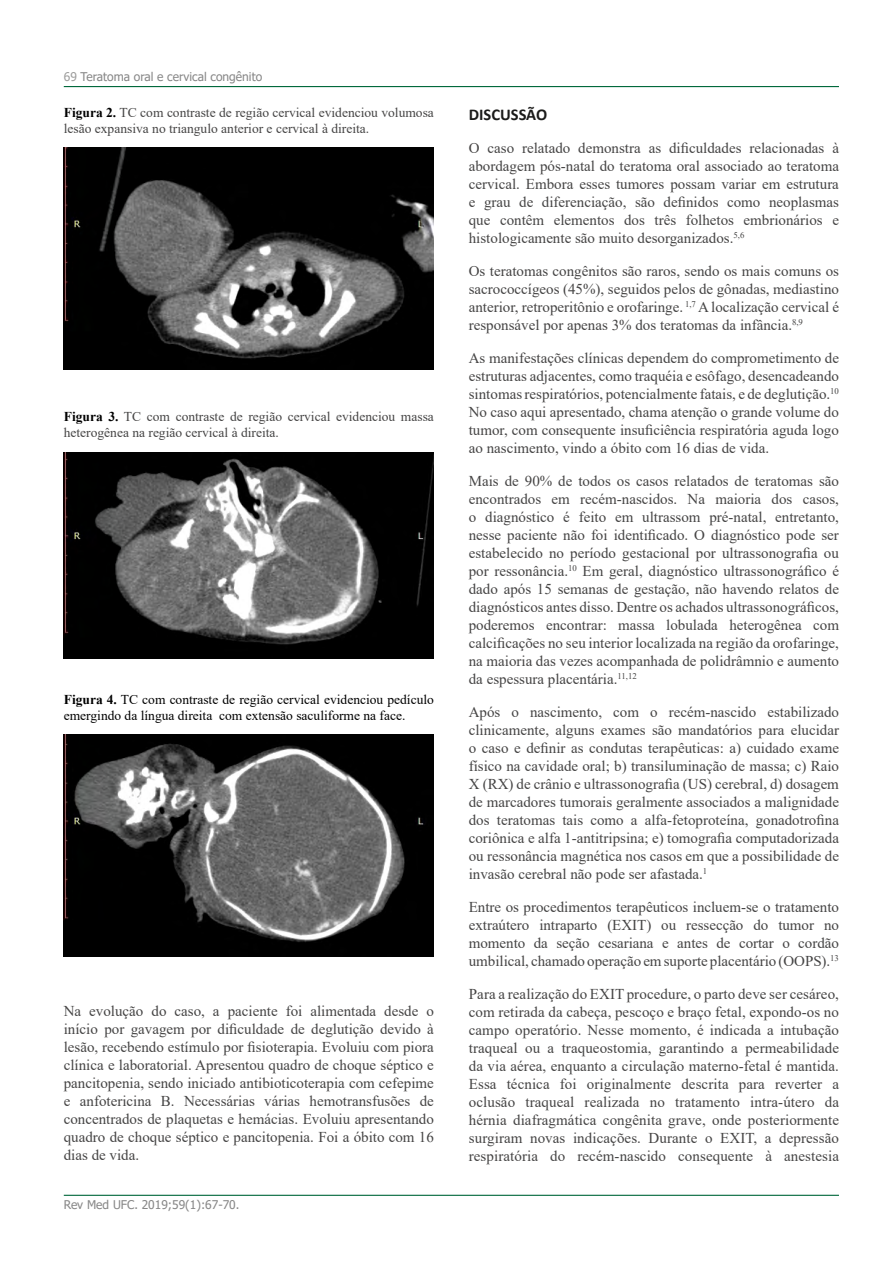
<style>
.page{position:relative;width:893px;height:1263px;background:#fff}
.page>*{position:absolute;margin:0;border:0;box-sizing:border-box;transform-origin:0 0}
.t1{font:700 16.5px "Calibri";color:#1b1b1a}
.t2{font:15px/18px "Times New Roman";color:#454444;text-align:justify}
.t3{font:13.5px/16.2px "Times New Roman";color:#454444}
.t4{font:13.5px/16.2px "Times New Roman";color:#000}
.t5{font:12px "Tahoma";color:#878787}
.s1{color:#9d9d9c}
.s2{font-weight:700;color:#000}
.s3{font-weight:700}
</style>
<div class="page">
<hr style="left:64px;top:86px;width:775px;height:1px;background:#00683b">
<hr style="left:64px;top:1195px;width:775px;height:1px;background:#00683b">
<img style="left:64px;top:148px;width:370px;height:221px">
<img style="left:64px;top:452px;width:370px;height:207px">
<img style="left:64px;top:735px;width:370px;height:221px">
<p class="t5" style="left:64px;top:69px;width:200px"><span class="s1">69</span> Teratoma oral e cervical congênito</p>
<p class="t3" style="left:64px;top:104px;width:372px"><span class="s2">Figura 2.</span> TC com contraste de região cervical evidenciou volumosa lesão expansiva no triangulo anterior e cervical à direita.</p>
<p class="t3" style="left:64px;top:408px;width:372px"><span class="s2">Figura 3.</span> TC com contraste de região cervical evidenciou massa heterogênea na região cervical à direita.</p>
<p class="t4" style="left:64px;top:690px;width:372px"><span class="s3">Figura 4.</span> TC com contraste de região cervical evidenciou pedículo emergindo da língua direita com extensão saculiforme na face.</p>
<p class="t2" style="left:64px;top:1002px;width:372px">Na evolução do caso, a paciente foi alimentada desde o início por gavagem por dificuldade de deglutição devido à lesão, recebendo estímulo por fisioterapia. Evoluiu com piora clínica e laboratorial. Apresentou quadro de choque séptico e pancitopenia, sendo iniciado antibioticoterapia com cefepime e anfotericina B. Necessárias várias hemotransfusões de concentrados de plaquetas e hemácias. Evoluiu apresentando quadro de choque séptico e pancitopenia. Foi a óbito com 16 dias de vida.</p>
<p class="t5" style="left:64px;top:1197px;width:177px">Rev Med UFC. 2019;59(1):67-70.</p>
<p class="t1" style="left:469px;top:103px;width:80px">DISCUSSÃO</p>
<p class="t2" style="left:469px;top:138px;width:372px">O caso relatado demonstra as dificuldades relacionadas à abordagem pós-natal do teratoma oral associado ao teratoma cervical. Embora esses tumores possam variar em estrutura e grau de diferenciação, são definidos como neoplasmas que contêm elementos dos três folhetos embrionários e histologicamente são muito desorganizados.<sup>5,6</sup></p>
<p class="t2" style="left:469px;top:261px;width:372px">Os teratomas congênitos são raros, sendo os mais comuns os sacrococcígeos (45%), seguidos pelos de gônadas, mediastino anterior, retroperitônio e orofaringe. <sup>1,7</sup> A localização cervical é responsável por apenas 3% dos teratomas da infância.<sup>8,9</sup></p>
<p class="t2" style="left:469px;top:348px;width:372px">As manifestações clínicas dependem do comprometimento de estruturas adjacentes, como traquéia e esôfago, desencadeando sintomas respiratórios, potencialmente fatais, e de deglutição.<sup>10<br></sup>No caso aqui apresentado, chama atenção o grande volume do tumor, com consequente insuficiência respiratória aguda logo ao nascimento, vindo a óbito com 16 dias de vida.</p>
<p class="t2" style="left:469px;top:471px;width:372px">Mais de 90% de todos os casos relatados de teratomas são encontrados em recém-nascidos. Na maioria dos casos, o diagnóstico é feito em ultrassom pré-natal, entretanto, nesse paciente não foi identificado. O diagnóstico pode ser estabelecido no período gestacional por ultrassonografia ou por ressonância.<sup>10</sup> Em geral, diagnóstico ultrassonográfico é dado após 15 semanas de gestação, não havendo relatos de diagnósticos antes disso. Dentre os achados ultrassonográficos, poderemos encontrar: massa lobulada heterogênea com calcificações no seu interior localizada na região da orofaringe, na maioria das vezes acompanhada de polidrâmnio e aumento da espessura placentária.<sup>11,12</sup></p>
<p class="t2" style="left:469px;top:702px;width:372px">Após o nascimento, com o recém-nascido estabilizado clinicamente, alguns exames são mandatórios para elucidar o caso e definir as condutas terapêuticas: a) cuidado exame físico na cavidade oral; b) transiluminação de massa; c) Raio X (RX) de crânio e ultrassonografia (US) cerebral, d) dosagem de marcadores tumorais geralmente associados a malignidade dos teratomas tais como a alfa-fetoproteína, gonadotrofina coriônica e alfa 1-antitripsina; e) tomografia computadorizada ou ressonância magnética nos casos em que a possibilidade de invasão cerebral não pode ser afastada.<sup>1</sup></p>
<p class="t2" style="left:469px;top:897px;width:372px">Entre os procedimentos terapêuticos incluem-se o tratamento extraútero intraparto (EXIT) ou ressecção do tumor no momento da seção cesariana e antes de cortar o cordão umbilical, chamado operação em suporte placentário (OOPS).<sup>13</sup></p>
<p class="t2" style="left:469px;top:984px;width:372px">Para a realização do EXIT procedure, o parto deve ser cesáreo, com retirada da cabeça, pescoço e braço fetal, expondo-os no campo operatório. Nesse momento, é indicada a intubação traqueal ou a traqueostomia, garantindo a permeabilidade da via aérea, enquanto a circulação materno-fetal é mantida.<br>Essa técnica foi originalmente descrita para reverter a oclusão traqueal realizada no tratamento intra-útero da hérnia diafragmática congênita grave, onde posteriormente surgiram novas indicações. Durante o EXIT, a depressão respiratória do recém-nascido consequente à anestesia</p>
</div>
